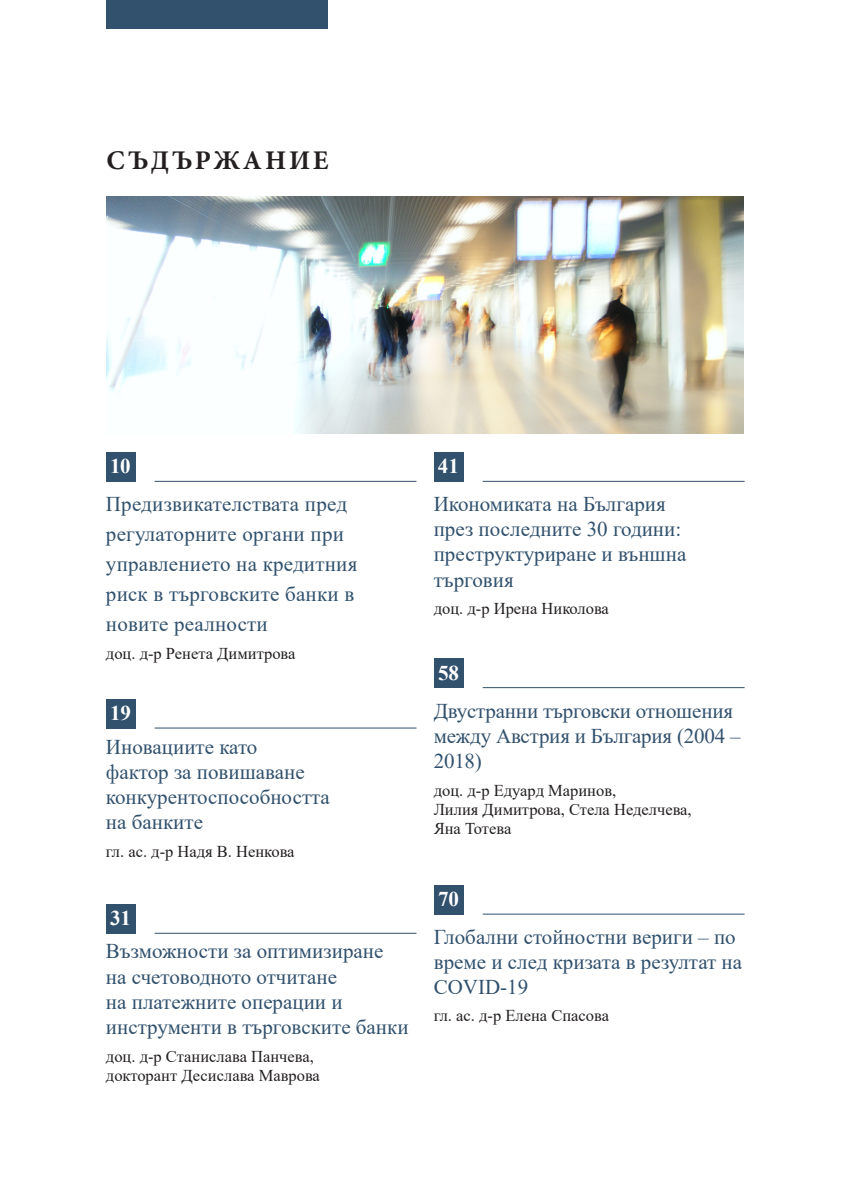
<style>
.page{position:relative;width:851px;height:1191px;background:#fff}
.page>*{position:absolute;margin:0;border:0;box-sizing:border-box;transform-origin:0 0}
.t1{font:700 27px "Minion Pro";letter-spacing:.1em;color:#231f20}
.t2{font:21px/25.2px "Times New Roman";color:#31516d}
.t3{font:700 21px "Times New Roman";color:#fff}
.t4{font:16.5px "Times New Roman";color:#231f20}
</style>
<div class="page">
<div style="left:106px;top:452px;width:30px;height:30px;background:#31516d"></div>
<div style="left:106px;top:698px;width:30px;height:30px;background:#31516d"></div>
<div style="left:106px;top:904px;width:30px;height:29px;background:#31516d"></div>
<hr style="left:154px;top:481px;width:262px;height:1px;background:#31516d">
<hr style="left:154px;top:727px;width:262px;height:1px;background:#31516d">
<hr style="left:154px;top:933px;width:262px;height:1px;background:#31516d">
<div style="left:434px;top:452px;width:30px;height:30px;background:#31516d"></div>
<hr style="left:482px;top:481px;width:262px;height:1px;background:#31516d">
<div style="left:434px;top:658px;width:30px;height:30px;background:#31516d"></div>
<hr style="left:482px;top:687px;width:262px;height:1px;background:#31516d">
<div style="left:434px;top:884px;width:30px;height:30px;background:#31516d"></div>
<hr style="left:482px;top:913px;width:262px;height:1px;background:#31516d">
<img style="left:106px;top:197px;width:637px;height:237px">
<div style="left:106px;top:0;width:221px;height:28px;background:#31516d"></div>
<p class="t1" style="left:106px;top:141px;width:224px">СЪДЪРЖАНИЕ</p>
<p class="t3" style="left:110px;top:450px;width:22px">10</p>
<p class="t2" style="left:106px;top:488px;width:253px;line-height:30px">Предизвикателствата пред регулаторните органи при управлението на кредитния</p>
<p class="t2" style="left:106px;top:581px;width:250px">риск в търговските банки в</p>
<p class="t2" style="left:106px;top:611px;width:163px">новите реалности</p>
<p class="t4" style="left:106px;top:641px;width:191px">доц. д-р Ренета Димитрова</p>
<p class="t3" style="left:110px;top:698px;width:22px">19</p>
<p class="t2" style="left:106px;top:733px;width:153px">Иновациите като</p>
<p class="t2" style="left:106px;top:758px;width:200px">фактор за повишаване</p>
<p class="t2" style="left:106px;top:784px;width:225px">конкурентоспособността</p>
<p class="t2" style="left:106px;top:809px;width:98px">на банките</p>
<p class="t4" style="left:106px;top:839px;width:190px">гл. ас. д-р Надя В. Ненкова</p>
<p class="t3" style="left:110px;top:902px;width:22px">31</p>
<p class="t2" style="left:106px;top:938px;width:304px">Възможности за оптимизиране на счетоводното отчитане<br>на платежните операции и инструменти в търговските банки</p>
<p class="t4" style="left:106px;top:1044px;width:209px">доц. д-р Станислава Панчева,</p>
<p class="t4" style="left:106px;top:1063px;width:215px">докторант Десислава Маврова</p>
<p class="t3" style="left:438px;top:451px;width:22px">41</p>
<p class="t2" style="left:433px;top:490px;width:254px">Икономиката на България през последните 30 години: преструктуриране и външна търговия</p>
<p class="t4" style="left:433px;top:597px;width:177px">доц. д-р Ирена Николова</p>
<p class="t3" style="left:438px;top:657px;width:22px">58</p>
<p class="t2" style="left:433px;top:697px;width:308px">Двустранни търговски отношения между Австрия и България (2004 –<br>2018)</p>
<p class="t4" style="left:433px;top:778px;width:184px">доц. д-р Едуард Маринов,</p>
<p class="t4" style="left:433px;top:797px;width:259px">Лилия Димитрова, Стела Неделчева,</p>
<p class="t4" style="left:433px;top:816px;width:79px">Яна Тотева</p>
<p class="t3" style="left:438px;top:883px;width:22px">70</p>
<p class="t2" style="left:433px;top:923px;width:310px">Глобални стойностни вериги – по време и след кризата в резултат на<br>COVID-19</p>
<p class="t4" style="left:433px;top:1004px;width:177px">гл. ас. д-р Елена Спасова</p>
</div>
